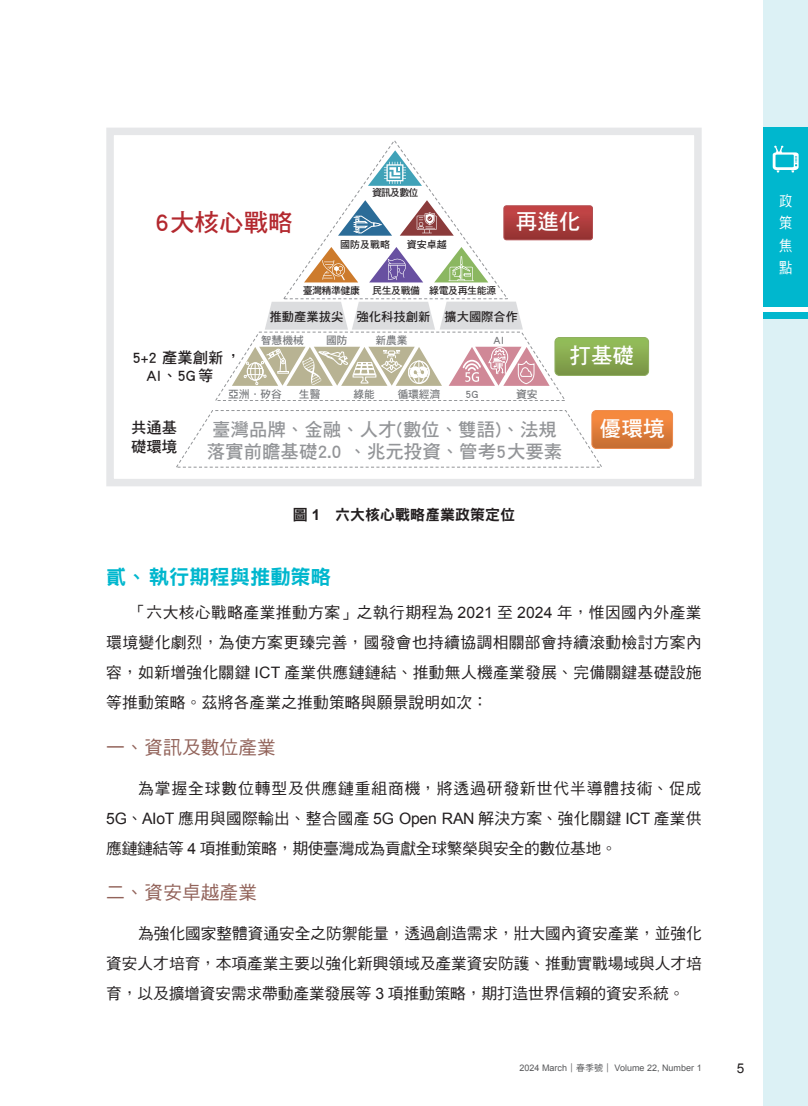
<style>
.page{position:relative;width:808px;height:1106px;background:#fff}
.page>*{position:absolute;margin:0;border:0;box-sizing:border-box;transform-origin:0 0}
.t1{font:24.6px "DF Hei Std W7";color:#b3282e}
.t2{font:21.45px "DF Hei Std W7";color:#fff}
.t3{font:20.25px "DF Hei Std W9";color:#00b7ce}
.t4{font:18.75px "DF Hei Std W5";color:#92635a}
.t5{font:18.45px/22.2px "DF Hei Std W7";color:#939598}
.t6{font:15.75px/30px "DF Hei Std W5";letter-spacing:-.005em;color:#231f20;text-align:justify}
.t7{font:15.3px/18.5px "DF Hei Std W7";color:#231f20;text-align:center}
.t8{font:15px "DF Hei Std W9";color:#231f20}
.t9{font:14.85px/22.4px "DF Hei Std W5";color:#fff;text-align:justify;scale:.89 1}
.t10{font:13.5px "Arial";color:#231f20}
.t11{font:12.3px "DF Hei Std W7";color:#231f20}
.t12{font:10.8px "DF Hei Std W7";color:#76787b}
.t13{font:10.05px "DF Hei Std W7";letter-spacing:-.05em;color:#231f20}
.t14{font:9px "Arial";color:#57585a}
.s1{font-family:"Arial";font-weight:700}
.s2{font-family:"Arial"}
.s3{font-family:"DF Hei Std W5"}
</style>
<div class="page">
<div style="left:763px;top:0;width:45px;height:1106px;background:#dcf1f5"></div>
<div style="left:763px;top:128px;width:45px;height:191px;background:#00b7ce"></div>
<svg style="left:773px;top:146px;width:25px;height:26px"></svg>
<hr style="left:763px;top:307px;width:45px;height:4px;background:#fff">
<div style="left:106px;top:128px;width:596px;height:358px;border:8px solid #e6e7e9"></div>
<svg style="left:283px;top:140px;width:226px;height:160px"></svg>
<svg style="left:504px;top:207px;width:87px;height:33px;background:#ae3c3d"></svg>
<div style="left:504px;top:205px;width:89px;height:35px;border:1px solid #b34e51;border-radius:3px"></div>
<svg style="left:176px;top:410px;width:495px;height:58px"></svg>
<div style="left:592px;top:410px;width:81px;height:39px;border:1px solid #ee8b4e;border-radius:4px"></div>
<svg style="left:215px;top:301px;width:433px;height:100px"></svg>
<svg style="left:369px;top:247px;width:54px;height:35px"></svg>
<svg style="left:434px;top:247px;width:54px;height:35px"></svg>
<svg style="left:304px;top:247px;width:54px;height:35px"></svg>
<svg style="left:368px;top:150px;width:54px;height:36px"></svg>
<svg style="left:400px;top:200px;width:54px;height:36px"></svg>
<svg style="left:338px;top:200px;width:54px;height:36px"></svg>
<h1 class="t1" style="left:155px;top:209px;width:139px">6大核心戰略</h1>
<p class="t13" style="left:372px;top:187px;width:48px">資訊及數位</p>
<p class="t13" style="left:340px;top:239px;width:51px">國防及戰略</p>
<p class="t13" style="left:407px;top:239px;width:41px">資安卓越</p>
<p class="t13" style="left:303px;top:285px;width:59px">臺灣精準健康</p>
<p class="t13" style="left:372px;top:285px;width:125px">民生及戰備 綠電及再生能源</p>
<h2 class="t2" style="left:516px;top:210px;width:66px">再進化</h2>
<p class="t11" style="left:269px;top:310px;width:250px">推動產業拔尖 強化科技創新 擴大國際合作</p>
<p class="t12" style="left:375px;top:334px;width:34px">新農業</p>
<p class="t12" style="left:261px;top:334px;width:44px">智慧機械</p>
<p class="t12" style="left:326px;top:334px;width:23px">國防</p>
<p class="t12" style="left:494px;top:334px;width:12px">AI</p>
<h2 class="t2" style="left:569px;top:344px;width:66px">打基礎</h2>
<p class="t7" style="left:132px;top:348px;width:104px">5+2 產業創新 ,<br>AI、5G等</p>
<p class="t7" style="left:131px;top:418px;width:48px;text-align:left">共通基礎環境</p>
<p class="t12" style="left:516px;top:388px;width:23px">資安</p>
<p class="t12" style="left:228px;top:388px;width:55px">亞洲．矽谷</p>
<p class="t12" style="left:299px;top:388px;width:23px">生醫</p>
<p class="t12" style="left:397px;top:388px;width:44px">循環經濟</p>
<p class="t12" style="left:465px;top:388px;width:14px">5G</p>
<p class="t12" style="left:354px;top:388px;width:23px">綠能</p>
<p class="t5" style="left:207px;top:417px;width:357px">臺灣品牌、金融、人才(數位、雙語)、法規落實前瞻基礎2.0 、兆元投資、管考5大要素</p>
<h2 class="t2" style="left:600px;top:417px;width:66px">優環境</h2>
<p class="t8" style="left:293px;top:506px;width:224px">圖 <span class="s1">1</span> 六大核心戰略產業政策定位</p>
<p class="t3" style="left:106px;top:565px;width:226px">貳、執行期程與推動策略</p>
<p class="t6" style="left:106px;top:597px;width:597px;text-indent:24px">「六大核心戰略產業推動方案」之執行期程為 <span class="s2">2021</span> 至 <span class="s2">2024</span> 年，惟因國內外產業環境變化劇烈，為使方案更臻完善，國發會也持續協調相關部會持續滾動檢討方案內容，如新增強化關鍵 <span class="s2">ICT</span> 產業供應鏈鏈結、推動無人機產業發展、完備關鍵基礎設施等推動策略。茲將各產業之推動策略與願景說明如次：</p>
<p class="t4" style="left:106px;top:736px;width:171px">一、資訊及數位產業</p>
<p class="t6" style="left:106px;top:773px;width:597px;text-indent:32px">為掌握全球數位轉型及供應鏈重組商機，將透過研發新世代半導體技術、促成<span class="s2">5G</span>、<span class="s2">AIoT</span> 應用與國際輸出、整合國產 <span class="s2">5G Open RAN</span> 解決方案、強化關鍵 <span class="s2">ICT</span> 產業供應鏈鏈結等 <span class="s2">4</span> 項推動策略，期使臺灣成為貢獻全球繁榮與安全的數位基地。</p>
<p class="t4" style="left:106px;top:882px;width:152px">二、資安卓越產業</p>
<p class="t6" style="left:106px;top:918px;width:597px;text-indent:32px">為強化國家整體資通安全之防禦能量，透過創造需求，壯大國內資安產業，並強化資安人才培育，本項產業主要以強化新興領域及產業資安防護、推動實戰場域與人才培育，以及擴增資安需求帶動產業發展等 <span class="s2">3</span> 項推動策略，期打造世界信賴的資安系統。</p>
<p class="t14" style="left:520px;top:1062px;width:184px">2024 March<span class="s3">｜春季號｜</span> Volume 22, Number 1</p>
<p class="t10" style="left:737px;top:1059px;width:9px">5</p>
<p class="t9" style="left:779px;top:189px;width:16px">政策焦點</p>
</div>
